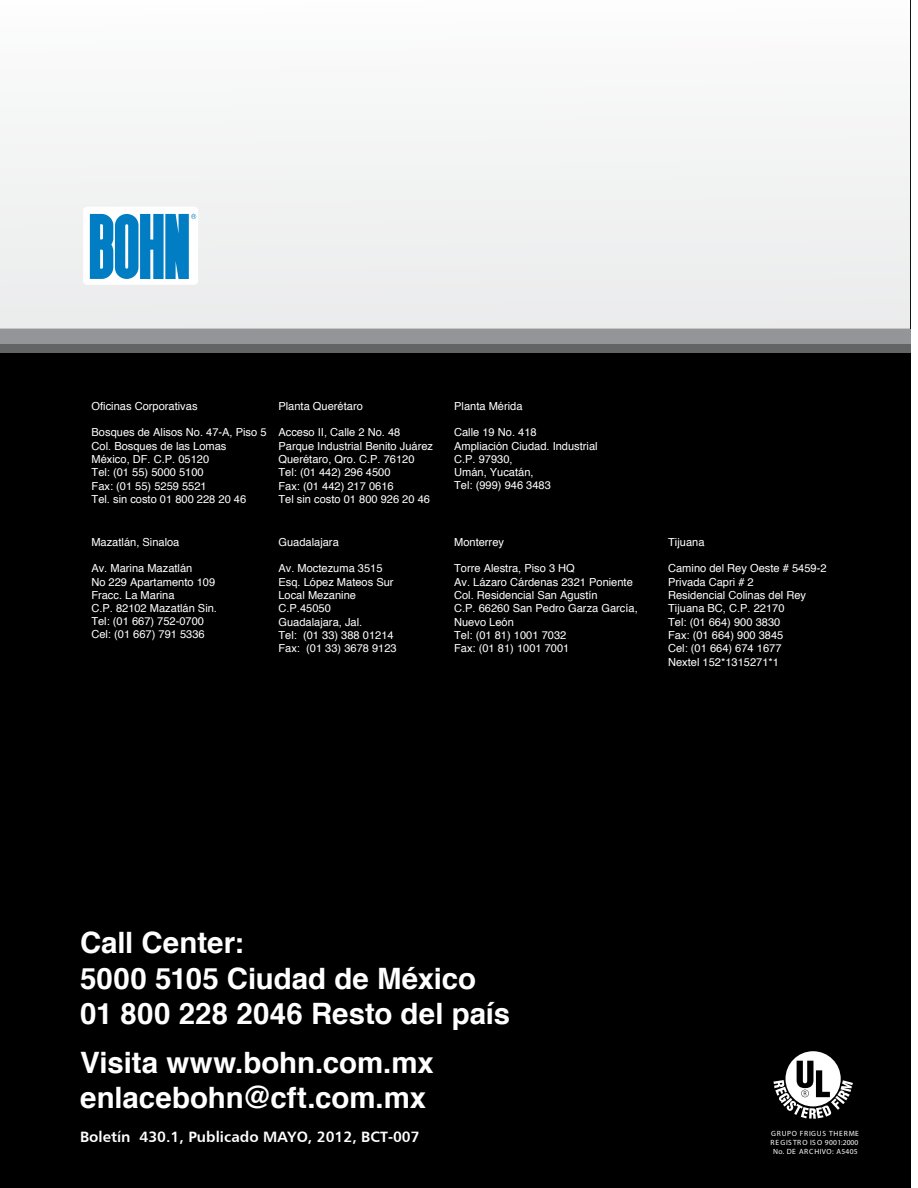
<style>
.page{position:relative;width:918px;height:1188px;background:#fff}
.page>*{position:absolute;margin:0;border:0;box-sizing:border-box;transform-origin:0 0}
.t1{font:700 29.4px/35.4px "Helvetica";letter-spacing:-.005em;color:#fff}
.t2{font:15px "Humanist 777 BT Bold B";color:#fff}
.t3{font:11.1px/13.4px "Helvetica";color:#fff}
.t4{font:7.5px/9px "Myriad";letter-spacing:.065em;color:#fff;text-align:center}
</style>
<div class="page">
<div style="left:0;top:0;width:910px;height:1188px;background:#000"></div>
<svg style="left:0;top:0;width:910px;height:329px;background:#f3f3f4"></svg>
<div style="left:0;top:329px;width:910px;height:16px;background:#939598"></div>
<div style="left:0;top:345px;width:910px;height:8px;background:#636466"></div>
<div style="left:83px;top:207px;width:115px;height:78px;background:#fff;border-radius:4px"></div>
<svg style="left:90px;top:214px;width:106px;height:65px"></svg>
<svg style="left:773px;top:1051px;width:80px;height:68px"></svg>
<p class="t3" style="left:92px;top:400px;width:107px">Oficinas Corporativas</p>
<p class="t3" style="left:92px;top:426px;width:177px">Bosques de Alisos No. 47-A, Piso 5<br>Col. Bosques de las Lomas<br>México, DF. C.P. 05120<br>Tel: (01 55) 5000 5100<br>Fax: (01 55) 5259 5521<br>Tel. sin costo 01 800 228 20 46</p>
<p class="t3" style="left:278px;top:400px;width:86px">Planta Querétaro</p>
<p class="t3" style="left:278px;top:426px;width:156px">Acceso II, Calle 2 No. 48<br>Parque Industrial Benito Juárez<br>Querétaro, Qro. C.P. 76120<br>Tel: (01 442) 296 4500<br>Fax: (01 442) 217 0616<br>Tel sin costo 01 800 926 20 46</p>
<p class="t3" style="left:91px;top:536px;width:90px">Mazatlán, Sinaloa</p>
<p class="t3" style="left:91px;top:562px;width:127px">Av. Marina Mazatlán<br>No 229 Apartamento 109<br>Fracc. La Marina<br>C.P. 82102 Mazatlán Sin.</p>
<p class="t3" style="left:91px;top:628px;width:115px">Cel: (01 667) 791 5336</p>
<p class="t3" style="left:91px;top:615px;width:114px">Tel: (01 667) 752-0700</p>
<p class="t3" style="left:278px;top:536px;width:62px">Guadalajara</p>
<p class="t3" style="left:278px;top:562px;width:120px">Av. Moctezuma 3515<br>Esq. López Mateos Sur<br>Local Mezanine<br>C.P.45050<br>Guadalajara, Jal.<br>Tel: (01 33) 388 01214<br>Fax: (01 33) 3678 9123</p>
<p class="t3" style="left:454px;top:400px;width:70px">Planta Mérida</p>
<p class="t3" style="left:454px;top:426px;width:145px">Calle 19 No. 418<br>Ampliación Ciudad. Industrial<br>C.P. 97930,<br>Umán, Yucatán,<br>Tel: (999) 946 3483</p>
<p class="t3" style="left:454px;top:536px;width:51px">Monterrey</p>
<p class="t3" style="left:454px;top:562px;width:185px">Torre Alestra, Piso 3 HQ<br>Av. Lázaro Cárdenas 2321 Poniente<br>Col. Residencial San Agustín<br>C.P. 66260 San Pedro Garza García,<br>Nuevo León<br>Tel: (01 81) 1001 7032<br>Fax: (01 81) 1001 7001</p>
<p class="t3" style="left:668px;top:536px;width:38px">Tijuana</p>
<p class="t3" style="left:668px;top:562px;width:160px">Camino del Rey Oeste # 5459-2<br>Privada Capri # 2<br>Residencial Colinas del Rey<br>Tijuana BC, C.P. 22170<br>Tel: (01 664) 900 3830<br>Fax: (01 664) 900 3845<br>Cel: (01 664) 674 1677<br>Nextel 152*1315271*1</p>
<h1 class="t1" style="left:80px;top:926px;width:432px">Call Center:<br>5000 5105 Ciudad de México<br>01 800 228 2046 Resto del país</h1>
<h1 class="t1" style="left:80px;top:1045px;width:355px">Visita www.bohn.com.mx enlacebohn@cft.com.mx</h1>
<h2 class="t2" style="left:80px;top:1127px;width:341px">Boletín 430.1, Publicado MAYO, 2012, BCT-007</h2>
<p class="t4" style="left:771px;top:1129px;width:90px">GRUPO FRIGUS THERME<br>REGIS TRO ISO 9001:2000<br>No. DE ARCHIVO: A5405</p>
</div>
